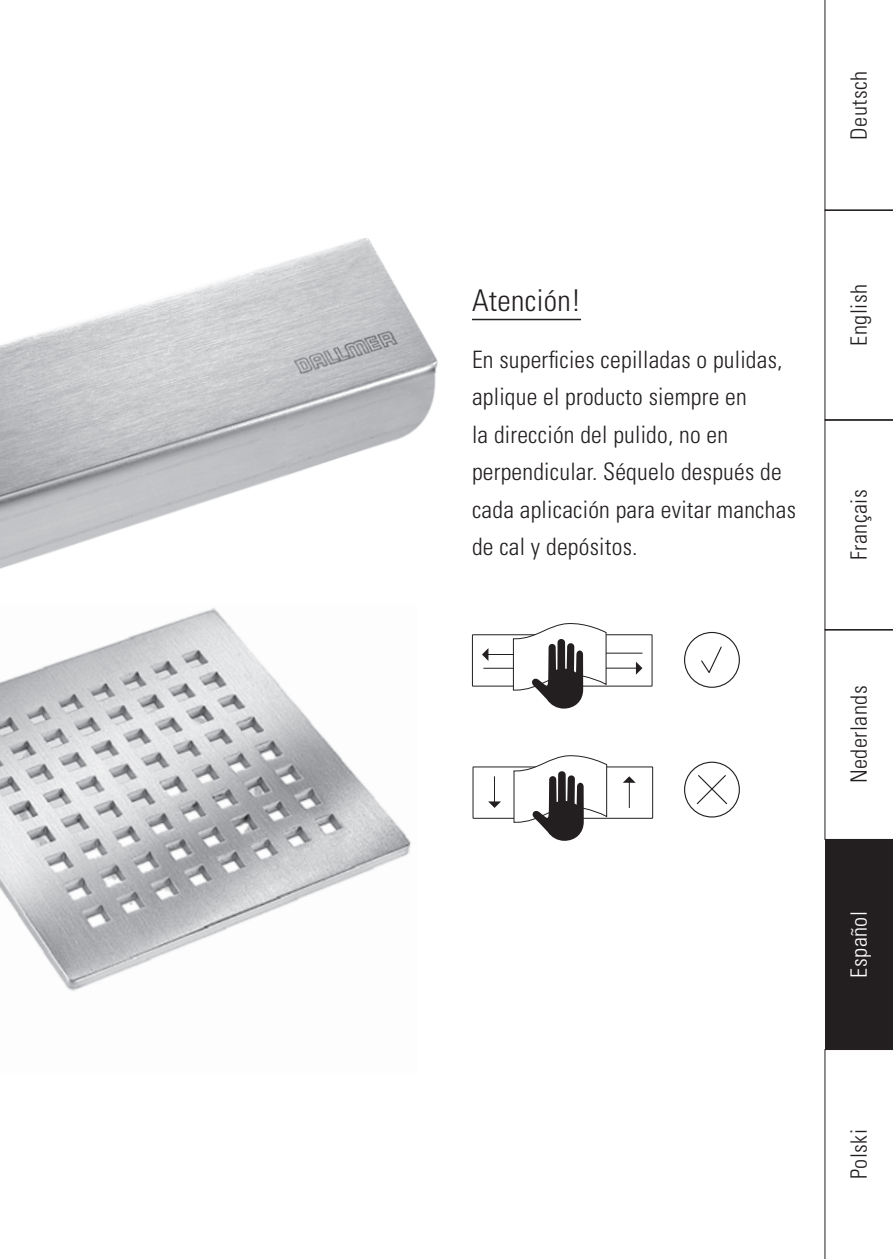
<style>
.page{position:relative;width:893px;height:1259px;background:#fff}
.page>*{position:absolute;margin:0;border:0;box-sizing:border-box;transform-origin:0 0}
.t1{font:300 condensed 30px "Univers LT Std";letter-spacing:.01em;color:#231f20}
.t2{font:300 condensed 24px/37.5px "Univers LT Std";letter-spacing:.01em;color:#231f20}
.t3{font:300 condensed 22.5px "Univers LT Std";letter-spacing:.02em;color:#231f20}
.t4{font:300 condensed 22.5px "Univers LT Std";letter-spacing:.02em;color:#fff}
</style>
<div class="page">
<img style="left:0;top:238px;width:437px;height:331px">
<img style="left:0;top:608px;width:411px;height:383px">
<svg style="left:701px;top:646px;width:21px;height:27px"></svg>
<div style="left:684px;top:632px;width:56px;height:56px;border:1px solid #231f20;border-radius:50%"></div>
<div style="left:684px;top:761px;width:56px;height:56px;border:1px solid #231f20;border-radius:50%"></div>
<svg style="left:696px;top:775px;width:32px;height:30px"></svg>
<div style="left:472px;top:634px;width:180px;height:52px;border:1px solid #231f20"></div>
<hr style="left:606px;top:667px;width:31px;height:1px;background:#231f20">
<svg style="left:636px;top:662px;width:6px;height:12px"></svg>
<hr style="left:606px;top:652px;width:36px;height:1px;background:#231f20">
<svg style="left:482px;top:623px;width:125px;height:85px"></svg>
<div style="left:473px;top:766px;width:180px;height:52px;border:1px solid #231f20"></div>
<svg style="left:623px;top:776px;width:13px;height:32px"></svg>
<svg style="left:488px;top:755px;width:120px;height:86px"></svg>
<hr style="left:472px;top:319px;width:109px;height:1px;background:#231f20">
<svg style="left:825px;top:0;width:68px;height:839px"></svg>
<div style="left:825px;top:839px;width:68px;height:210px;background:#231f20"></div>
<svg style="left:825px;top:1049px;width:68px;height:210px"></svg>
<hr style="left:825px;top:210px;width:68px;height:1px;background:#231f20">
<hr style="left:825px;top:420px;width:68px;height:1px;background:#231f20">
<hr style="left:825px;top:629px;width:68px;height:1px;background:#231f20">
<p class="t3" style="left:845px;top:139px;width:70px;rotate:-90deg">Deutsch</p>
<p class="t1" style="left:472px;top:282px;width:111px">Atención!</p>
<p class="t3" style="left:845px;top:345px;width:63px;rotate:-90deg">English</p>
<p class="t2" style="left:472px;top:341px;width:325px">En superficies cepilladas o pulidas, aplique el producto siempre en<br>la dirección del pulido, no en perpendicular. Séquelo después de cada aplicación para evitar manchas de cal y depósitos.</p>
<p class="t3" style="left:845px;top:560px;width:72px;rotate:-90deg">Français</p>
<p class="t3" style="left:845px;top:783px;width:99px;rotate:-90deg">Nederlands</p>
<p class="t4" style="left:845px;top:977px;width:68px;rotate:-90deg">Español</p>
<p class="t3" style="left:845px;top:1179px;width:51px;rotate:-90deg">Polski</p>
</div>
